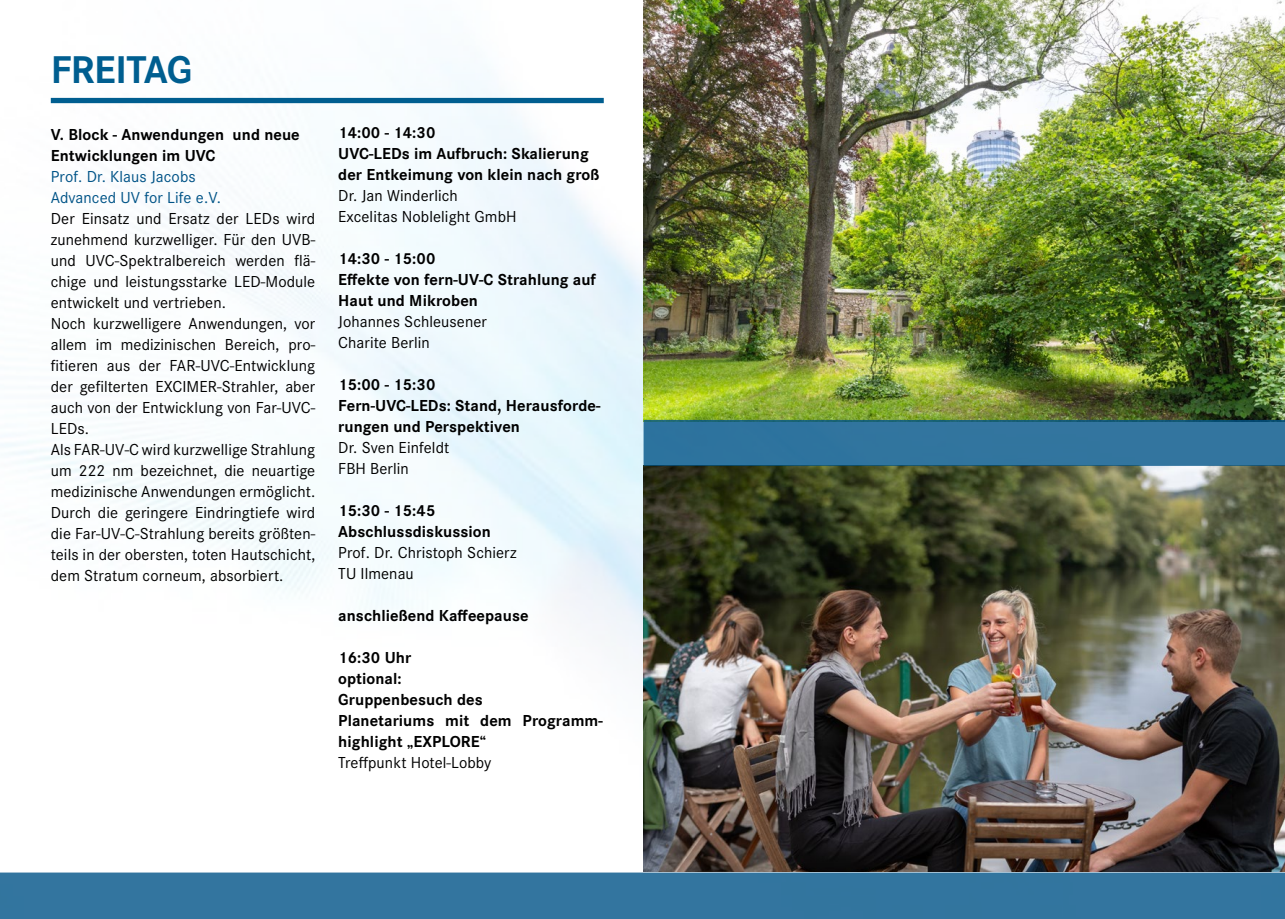
<style>
.page{position:relative;width:1285px;height:919px;background:#fff}
.page>*{position:absolute;margin:0;border:0;box-sizing:border-box;transform-origin:0 0}
.t1{font:700 40.2px "Corporate S";color:#005e90}
.t2{font:16.5px/21px "Corporate S";letter-spacing:.005em;color:#000}
.t3{font:700 16.5px/21px "Corporate S";letter-spacing:.005em;color:#000}
.t4{font:16.5px/21px "Corporate S";letter-spacing:.005em;color:#005387}
</style>
<div class="page">
<img style="left:0;top:62px;width:1284px;height:810px">
<img style="left:643px;top:0;width:641px;height:420px">
<img style="left:643px;top:466px;width:641px;height:405px">
<div style="left:643px;top:420px;width:641px;height:46px;background:#32759e"></div>
<div style="left:0;top:872px;width:1284px;height:46px;background:#33759f"></div>
<div style="left:51px;top:98px;width:552px;height:5px;background:#005e90"></div>
<h1 class="t1" style="left:51px;top:46px;width:84px">FREITAG</h1>
<p class="t3" style="left:51px;top:124px;width:250px">V. Block - Anwendungen und neue<br>Entwicklungen im UVC</p>
<p class="t4" style="left:51px;top:166px;width:171px">Prof. Dr. Klaus Jacobs<br>Advanced UV for Life e.V.</p>
<p class="t2" style="left:51px;top:208px;width:266px">Der Einsatz und Ersatz der LEDs wird zunehmend kurzwelliger. Für den UVB&shy;und UVC-Spektralbereich werden flä&shy;chige und leistungsstarke LED-Module entwickelt und vertrieben.<br>Noch kurzwelligere Anwendungen, vor allem im medizinischen Bereich, pro&shy;fitieren aus der FAR-UVC-Entwicklung der gefilterten EXCIMER-Strahler, aber auch von der Entwicklung von Far-UVC-LEDs.<br>Als FAR-UV-C wird kurzwellige Strahlung um 222 nm bezeichnet, die neuartige medizinische Anwendungen ermöglicht.<br>Durch die geringere Eindringtiefe wird die Far-UV-C-Strahlung bereits größten&shy;teils in der obersten, toten Hautschicht, dem Stratum corneum, absorbiert.</p>
<p class="t3" style="left:338px;top:122px;width:263px">14:00 - 14:30<br>UVC-LEDs im Aufbruch: Skalierung der Entkeimung von klein nach groß</p>
<p class="t2" style="left:338px;top:185px;width:180px">Dr. Jan Winderlich<br>Excelitas Noblelight GmbH</p>
<p class="t3" style="left:338px;top:248px;width:259px">14:30 - 15:00<br>Effekte von fern-UV-C Strahlung auf<br>Haut und M ikroben</p>
<p class="t2" style="left:338px;top:311px;width:150px">Johannes Schleusener<br>Charite Berlin</p>
<p class="t3" style="left:338px;top:374px;width:264px">15:00 - 15:30<br>Fern-UVC-LEDs: Stand, H erausforde&shy;rungen und Perspektiven</p>
<p class="t2" style="left:338px;top:437px;width:112px">Dr. Sven Einfeldt<br>FBH Berlin</p>
<p class="t3" style="left:338px;top:500px;width:154px">15:30 - 15:45<br>Abschlussdiskussion</p>
<p class="t2" style="left:338px;top:542px;width:180px">Prof. Dr. Christoph Schierz<br>TU Ilmenau</p>
<p class="t3" style="left:338px;top:605px;width:192px">anschließend Kaffeepause</p>
<p class="t3" style="left:338px;top:647px;width:266px">16:30 Uhr<br>optional:<br>Gruppenbesuch des<br>Planetariums mit dem Programm&shy;highlight „EXPLORE“</p>
<p class="t2" style="left:338px;top:752px;width:155px">Treffpunkt Hotel-Lobby</p>
</div>
